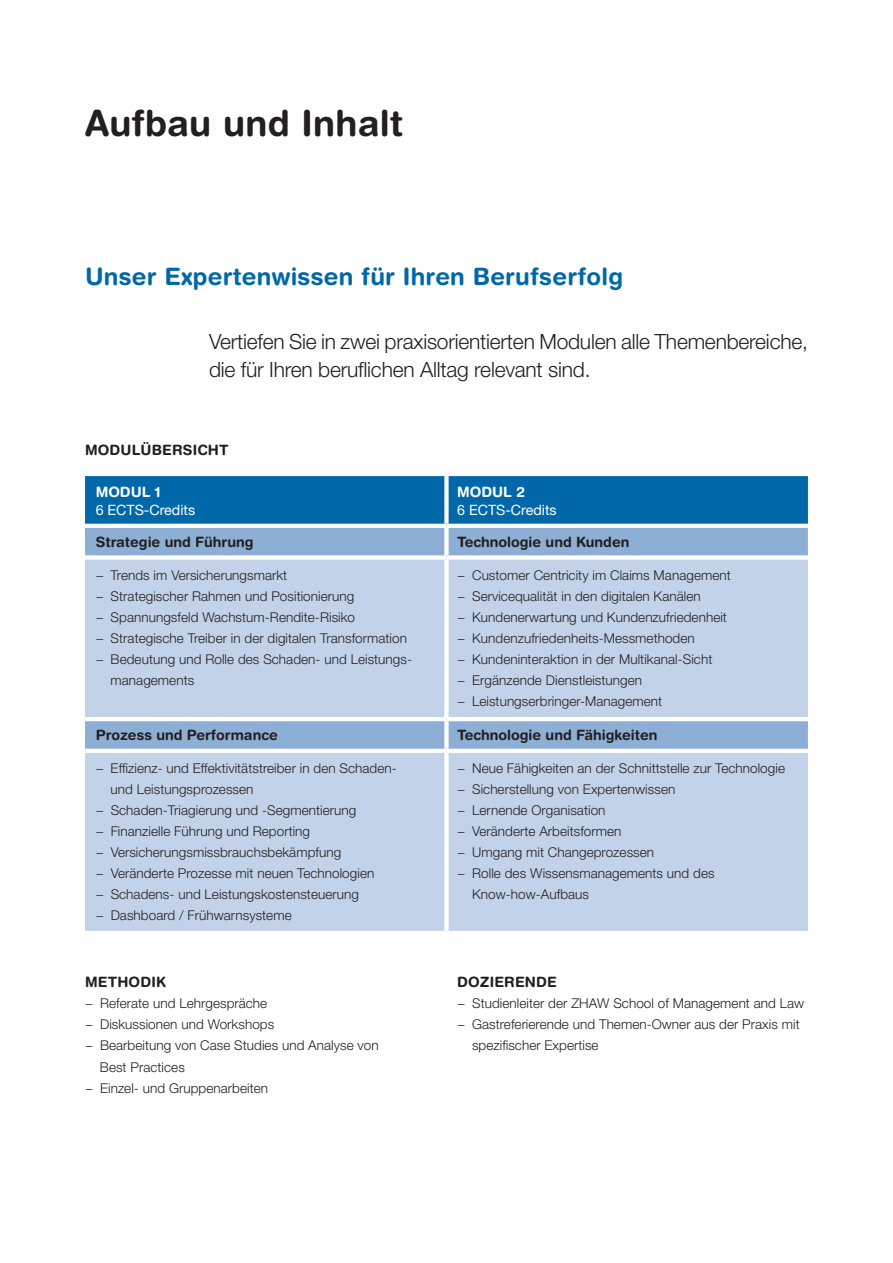
<style>
.page{position:relative;width:893px;height:1263px;background:#fff}
.page>*{position:absolute;margin:0;border:0;box-sizing:border-box;transform-origin:0 0}
.t1{font:700 36px "Helvetica Rounded LT Std";letter-spacing:.005em;color:#231f20}
.t2{font:700 24px "Helvetica Rounded LT Std";letter-spacing:.01em;color:#0068a9}
.t3{font:300 21px/28.5px "Helvetica Neue LT Pro";letter-spacing:-.01em;color:#231f20}
.t4{font:700 14.25px "Helvetica Rounded LT Std";color:#231f20}
.t5{font:14.25px "Helvetica Neue LT Pro";color:#fff}
.t6{font:700 14.25px "Helvetica Rounded LT Std";color:#fff}
.t7{font:300 13.5px/21px "Helvetica Neue LT Pro";letter-spacing:.005em;color:#231f20}
</style>
<div class="page">
<div style="left:85px;top:476px;width:723px;height:48px;background:#0068a9"></div>
<div style="left:85px;top:528px;width:723px;height:27px;background:#8dafd6"></div>
<svg style="left:85px;top:560px;width:723px;height:371px;background:#bed0e7"></svg>
<div style="left:444px;top:476px;width:5px;height:48px;background:#fff"></div>
<div style="left:444px;top:528px;width:5px;height:27px;background:#fff"></div>
<div style="left:444px;top:560px;width:5px;height:157px;background:#fff"></div>
<hr style="left:85px;top:717px;width:361px;height:4px;background:#fff">
<hr style="left:446px;top:717px;width:362px;height:4px;background:#fff">
<div style="left:444px;top:721px;width:5px;height:28px;background:#fff"></div>
<hr style="left:85px;top:749px;width:361px;height:4px;background:#fff">
<hr style="left:446px;top:749px;width:362px;height:4px;background:#fff">
<div style="left:444px;top:753px;width:5px;height:178px;background:#fff"></div>
<h1 class="t1" style="left:85px;top:101px;width:320px">Aufbau und Inhalt</h1>
<h2 class="t2" style="left:85px;top:262px;width:539px">Unser Expertenwissen für Ihren Berufserfolg</h2>
<h3 class="t3" style="left:209px;top:327px;width:600px">Vertiefen Sie in zwei praxisorientierten Modulen alle Themenbereiche, die für Ihren beruflichen Alltag relevant sind.</h3>
<p class="t4" style="left:85px;top:441px;width:145px">MODULÜBERSICHT</p>
<p class="t6" style="left:96px;top:483px;width:67px">MODUL 1</p>
<p class="t5" style="left:96px;top:501px;width:101px">6 ECTS-Credits</p>
<p class="t6" style="left:457px;top:483px;width:69px">MODUL 2</p>
<p class="t5" style="left:457px;top:501px;width:101px">6 ECTS-Credits</p>
<p class="t4" style="left:96px;top:533px;width:159px">Strategie und Führung</p>
<p class="t4" style="left:457px;top:533px;width:174px">Technologie und Kunden</p>
<p class="t7" style="left:96px;top:564px;width:193px">− Trends im Versicherungsmarkt</p>
<p class="t7" style="left:96px;top:585px;width:260px">− Strategischer Rahmen und Positionierung</p>
<p class="t7" style="left:96px;top:606px;width:261px">− Spannungsfeld Wachstum-Rendite-Risiko</p>
<p class="t7" style="left:96px;top:627px;width:313px">− Strategische Treiber in der digitalen Transformation</p>
<p class="t7" style="left:96px;top:648px;width:316px">− Bedeutung und Rolle des Schaden- und Leistungs-</p>
<p class="t7" style="left:111px;top:669px;width:85px">managements</p>
<p class="t7" style="left:457px;top:564px;width:275px">− Customer Centricity im Claims Management − Servicequalität in den digitalen Kanälen<br>− Kundenerwartung und Kundenzufriedenheit − Kundenzufriedenheits-Messmethoden<br>− Kundeninteraktion in der Multikanal-Sicht<br>− Ergänzende Dienstleistungen<br>− Leistungserbringer-Management</p>
<p class="t4" style="left:96px;top:726px;width:184px">Prozess und Performance</p>
<p class="t4" style="left:457px;top:726px;width:202px">Technologie und Fähigkeiten</p>
<p class="t7" style="left:96px;top:758px;width:303px">− Effizienz- und Effektivitätstreiber in den Schaden-</p>
<p class="t7" style="left:111px;top:779px;width:144px">und Leistungsprozessen</p>
<p class="t7" style="left:96px;top:800px;width:262px">− Schaden-Triagierung und -Segmentierung</p>
<p class="t7" style="left:96px;top:821px;width:216px">− Finanzielle Führung und Reporting</p>
<p class="t7" style="left:96px;top:842px;width:247px">− Versicherungsmissbrauchsbekämpfung</p>
<p class="t7" style="left:96px;top:863px;width:280px">− Veränderte Prozesse mit neuen Technologien</p>
<p class="t7" style="left:96px;top:884px;width:265px">− Schadens- und Leistungskostensteuerung</p>
<p class="t7" style="left:96px;top:905px;width:198px">− Dashboard / Frühwarnsysteme</p>
<p class="t7" style="left:457px;top:758px;width:329px">− Neue Fähigkeiten an der Schnittstelle zur Technologie</p>
<p class="t7" style="left:457px;top:779px;width:220px">− Sicherstellung von Expertenwissen</p>
<p class="t7" style="left:457px;top:800px;width:150px">− Lernende Organisation</p>
<p class="t7" style="left:457px;top:821px;width:166px">− Veränderte Arbeitsformen</p>
<p class="t7" style="left:457px;top:842px;width:198px">− Umgang mit Changeprozessen</p>
<p class="t7" style="left:457px;top:863px;width:259px">− Rolle des Wissensmanagements und des</p>
<p class="t7" style="left:472px;top:884px;width:119px">Know-how-Aufbaus</p>
<p class="t4" style="left:85px;top:973px;width:82px">METHODIK</p>
<p class="t7" style="left:85px;top:992px;width:184px">− Referate und Lehrgespräche</p>
<p class="t7" style="left:85px;top:1013px;width:191px">− Diskussionen und Workshops</p>
<p class="t7" style="left:85px;top:1035px;width:295px">− Bearbeitung von Case Studies und Analyse von</p>
<p class="t7" style="left:100px;top:1056px;width:86px">Best Practices</p>
<p class="t7" style="left:85px;top:1077px;width:185px">− Einzel- und Gruppenarbeiten</p>
<p class="t4" style="left:457px;top:973px;width:101px">DOZIERENDE</p>
<p class="t7" style="left:457px;top:992px;width:349px">− Studienleiter der ZHAW School of Management and Law</p>
<p class="t7" style="left:457px;top:1013px;width:344px">− Gastreferierende und Themen-Owner aus der Praxis mit</p>
<p class="t7" style="left:472px;top:1035px;width:128px">spezifischer Expertise</p>
</div>
